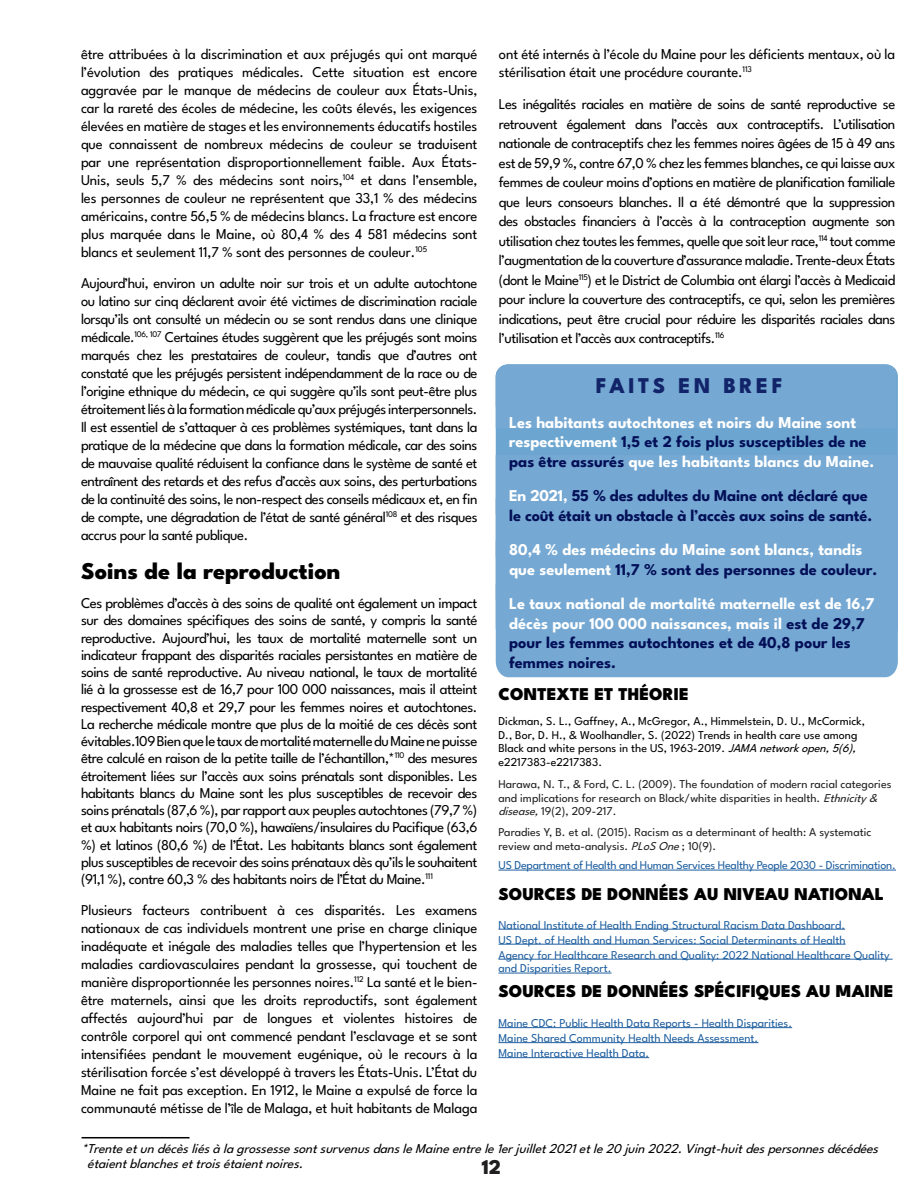
<style>
.page{position:relative;width:918px;height:1188px;background:#fff}
.page>*{position:absolute;margin:0;border:0;box-sizing:border-box;transform-origin:0 0}
.t1{font:800 24px "League Spartan";color:#000}
.t2{font:800 22.5px "League Spartan";letter-spacing:.16em;color:#122469}
.t3{font:800 21px "League Spartan";color:#201e1e}
.LSpartan-Regular-12pt{font:900 18px "League Spartan";color:#000}
.t4{font:700 16.5px/19.5px "League Spartan";color:#fff}
.t5{font:700 16.5px/19.5px "League Spartan";letter-spacing:-.01em;color:#031058}
.LSpartan-Regular-12pt-2{font:15px/18px "League Spartan";letter-spacing:-.01em;color:#000;text-align:justify}
.t6{font:italic 13.5px/15px "League Spartan";color:#000}
.Paragraph_Style45{font:12px/13.8px "League Spartan";color:#1f5f9f}
.Paragraph_Style45-2{font:12px/13.5px "League Spartan";color:#212121}
.Paragraph_Style45-3{font:12px/13.5px "League Spartan";color:#000}
.Paragraph_Style45-4{font:12px "League Spartan";letter-spacing:-.02em;color:#1f5f9f}
.s1{color:#031058}
.s2{color:#fff}
.s3{font-style:italic}
</style>
<div class="page">
<div style="left:496px;top:370px;width:402px;height:85px;background:#6ca6d0"></div>
<div style="left:496px;top:364px;width:400px;height:64px;background:#75a8d2"></div>
<div style="left:496px;top:455px;width:402px;height:222px;background:#75a8d2"></div>
<hr style="left:498px;top:870px;width:398px;height:1px;background:#1f5f9f">
<hr style="left:498px;top:929px;width:347px;height:1px;background:#1f5f9f">
<hr style="left:498px;top:944px;width:348px;height:1px;background:#1f5f9f">
<hr style="left:498px;top:959px;width:395px;height:1px;background:#1f5f9f">
<hr style="left:498px;top:973px;width:113px;height:1px;background:#1f5f9f">
<hr style="left:498px;top:1027px;width:294px;height:1px;background:#1f5f9f">
<hr style="left:498px;top:1042px;width:260px;height:1px;background:#1f5f9f">
<hr style="left:498px;top:1057px;width:151px;height:1px;background:#1f5f9f">
<hr style="left:82px;top:1137px;width:108px;height:1px;background:#000">
<p class="LSpartan-Regular-12pt-2" style="left:81px;top:44px;width:398px">être attribuées à la discrimination et aux préjugés qui ont marqué l’évolution des pratiques médicales. Cette situation est encore aggravée par le manque de médecins de couleur aux États-Unis, car la rareté des écoles de médecine, les coûts élevés, les exigences élevées en matière de stages et les environnements éducatifs hostiles que connaissent de nombreux médecins de couleur se traduisent par une représentation disproportionnellement faible. Aux États-Unis, seuls 5,7 % des médecins sont noirs,<sup>104</sup> et dans l’ensemble, les personnes de couleur ne représentent que 33,1 % des médecins américains, contre 56,5 % de médecins blancs. La fracture est encore plus marquée dans le Maine, où 80,4 % des 4 581 médecins sont blancs et seulement 11,7 % sont des personnes de couleur.<sup>105</sup></p>
<p class="LSpartan-Regular-12pt-2" style="left:81px;top:273px;width:398px">Aujourd’hui, environ un adulte noir sur trois et un adulte autochtone ou latino sur cinq déclarent avoir été victimes de discrimination raciale lorsqu’ils ont consulté un médecin ou se sont rendus dans une clinique médicale.<sup>106,</sup> <sup>107</sup> Certaines études suggèrent que les préjugés sont moins marqués chez les prestataires de couleur, tandis que d’autres ont constaté que les préjugés persistent indépendamment de la race ou de l’origine ethnique du médecin, ce qui suggère qu’ils sont peut-être plus étroitement liés à la formation médicale qu’aux préjugés interpersonnels.<br>Il est essentiel de s’attaquer à ces problèmes systémiques, tant dans la pratique de la médecine que dans la formation médicale, car des soins de mauvaise qualité réduisent la confiance dans le système de santé et entraînent des retards et des refus d’accès aux soins, des perturbations de la continuité des soins, le non-respect des conseils médicaux et, en fin de compte, une dégradation de l’état de santé général<sup>108</sup> et des risques accrus pour la santé publique.</p>
<p class="t1" style="left:81px;top:552px;width:261px">Soins de la reproduction</p>
<p class="LSpartan-Regular-12pt-2" style="left:81px;top:593px;width:398px;line-height:17.2px">Ces problèmes d’accès à des soins de qualité ont également un impact sur des domaines spécifiques des soins de santé, y compris la santé reproductive. Aujourd’hui, les taux de mortalité maternelle sont un indicateur frappant des disparités raciales persistantes en matière de soins de santé reproductive. Au niveau national, le taux de mortalité lié à la grossesse est de 16,7 pour 100 000 naissances, mais il atteint respectivement 40,8 et 29,7 pour les femmes noires et autochtones.<br>La recherche médicale montre que plus de la moitié de ces décès sont évitables.109 Bien que le taux de mortalité maternelle du Maine ne puisse être calculé en raison de la petite taille de l’échantillon,*<sup>110</sup> des mesures étroitement liées sur l’accès aux soins prénatals sont disponibles. Les habitants blancs du Maine sont les plus susceptibles de recevoir des soins prénatals (87,6 %), par rapport aux peuples autochtones (79,7 %) et aux habitants noirs (70,0 %), hawaïens/insulaires du Pacifique (63,6 %) et latinos (80,6 %) de l’État. Les habitants blancs sont également plus susceptibles de recevoir des soins prénataux dès qu’ils le souhaitent (91,1 %), contre 60,3 % des habitants noirs de l’État du Maine.<sup>111</sup></p>
<p class="LSpartan-Regular-12pt-2" style="left:81px;top:900px;width:398px">Plusieurs facteurs contribuent à ces disparités. Les examens nationaux de cas individuels montrent une prise en charge clinique inadéquate et inégale des maladies telles que l’hypertension et les maladies cardiovasculaires pendant la grossesse, qui touchent de manière disproportionnée les personnes noires.<sup>112</sup> La santé et le bien&shy;être maternels, ainsi que les droits reproductifs, sont également affectés aujourd’hui par de longues et violentes histoires de contrôle corporel qui ont commencé pendant l’esclavage et se sont intensifiées pendant le mouvement eugénique, où le recours à la stérilisation forcée s’est développé à travers les États-Unis. L’État du Maine ne fait pas exception. En 1912, le Maine a expulsé de force la communauté métisse de l’île de Malaga, et huit habitants de Malaga</p>
<p class="LSpartan-Regular-12pt-2" style="left:499px;top:44px;width:398px">ont été internés à l’école du Maine pour les déficients mentaux, où la stérilisation était une procédure courante.<sup>113</sup></p>
<p class="LSpartan-Regular-12pt-2" style="left:499px;top:93px;width:398px;line-height:19.5px">Les inégalités raciales en matière de soins de santé reproductive se retrouvent également dans l’accès aux contraceptifs. L’utilisation nationale de contraceptifs chez les femmes noires âgées de 15 à 49 ans est de 59,9 %, contre 67,0 % chez les femmes blanches, ce qui laisse aux femmes de couleur moins d’options en matière de planification familiale que leurs consoeurs blanches. Il a été démontré que la suppression des obstacles financiers à l’accès à la contraception augmente son utilisation chez toutes les femmes, quelle que soit leur race,<sup>114</sup> tout comme l’augmentation de la couverture d’assurance maladie. Trente-deux États (dont le Maine<sup>115</sup>) et le District de Columbia ont élargi l’accès à Medicaid pour inclure la couverture des contraceptifs, ce qui, selon les premières indications, peut être crucial pour réduire les disparités raciales dans l’utilisation et l’accès aux contraceptifs.<sup>116</sup></p>
<p class="t2" style="left:596px;top:368px;width:188px">FAITS EN BREF</p>
<p class="t4" style="left:509px;top:411px;width:367px">Les habitants autochtones et noirs du Maine sont respectivement <span class="s1">1,5 et 2 fois plus susceptibles de ne pas être assurés</span> que les habitants blancs du Maine.</p>
<p class="t5" style="left:509px;top:485px;width:365px"><span class="s2">En 2021,</span> 55 % des adultes du Maine ont déclaré que le coût était un obstacle à l’accès aux soins de santé.</p>
<p class="t4" style="left:509px;top:539px;width:370px">80,4 % des médecins du Maine sont blancs, tandis que seulement <span class="s1">11,7 % sont des personnes de couleur.</span></p>
<p class="t4" style="left:509px;top:593px;width:367px">Le taux national de mortalité maternelle est de 16,7 décès pour 100 000 naissances, mais il <span class="s1">est de 29,7 pour les femmes autochtones et de 40,8 pour les femmes noires.</span></p>
<p class="LSpartan-Regular-12pt" style="left:498px;top:679px;width:192px">CONTEXTE ET THÉORIE</p>
<p class="Paragraph_Style45-3" style="left:498px;top:714px;width:368px">Dickman, S. L., Gaffney, A., McGregor, A., Himmelstein, D. U., McCormick, D., Bor, D. H., &amp; Woolhandler, S. (2022) Trends in health care use among Black and white persons in the US, 1963-2019. <span class="s3">JAMAnetworkopen,5(6), </span>e2217383-e2217383.</p>
<p class="Paragraph_Style45-2" style="left:498px;top:777px;width:395px">Harawa, N. T., &amp; Ford, C. L. (2009). The foundation of modern racial categories and implications for research on Black/white disparities in health. <span class="s3">Ethnicity&amp; disease,</span>19(2), 209-217.</p>
<p class="Paragraph_Style45-2" style="left:498px;top:825px;width:374px">Paradies Y, B. et al. (2015). Racism as a determinant of health: A systematic review and meta-analysis. <span class="s3">PLoSOne</span>; 10(9).</p>
<p class="Paragraph_Style45-4" style="left:498px;top:856px;width:399px">US Department of Health and Human Services Healthy People 2030 - Discrimination.</p>
<p class="LSpartan-Regular-12pt" style="left:498px;top:879px;width:387px">SOURCES DE DONNÉES AU NIVEAU NATIONAL</p>
<p class="Paragraph_Style45" style="left:498px;top:917px;width:348px">National Institute of Health Ending Structural Racism Data Dashboard.</p>
<p class="Paragraph_Style45" style="left:498px;top:932px;width:349px">US Dept. of Health and Human Services: Social Determinants of Health</p>
<p class="Paragraph_Style45" style="left:498px;top:947px;width:393px">Agency for Healthcare Research and Quality: 2022 National Healthcare Quality and Disparities Report.</p>
<p class="LSpartan-Regular-12pt" style="left:498px;top:976px;width:396px">SOURCES DE DONNÉES SPÉCIFIQUES AU MAINE</p>
<p class="Paragraph_Style45" style="left:498px;top:1015px;width:295px">Maine CDC: Public Health Data Reports - Health Disparities.</p>
<p class="Paragraph_Style45" style="left:498px;top:1030px;width:261px">Maine Shared Community Health Needs Assessment.</p>
<p class="Paragraph_Style45" style="left:498px;top:1045px;width:152px">Maine Interactive Health Data.</p>
<p class="t6" style="left:87px;top:1140px;width:797px;text-indent:-6px">*TrenteetundécèsliésàlagrossessesontsurvenusdansleMaineentrele1erjuillet2021etle20juin2022.Vingt-huitdespersonnesdécédées étaientblanchesettroisétaientnoires.</p>
<p class="t3" style="left:482px;top:1151px;width:21px">12</p>
</div>
